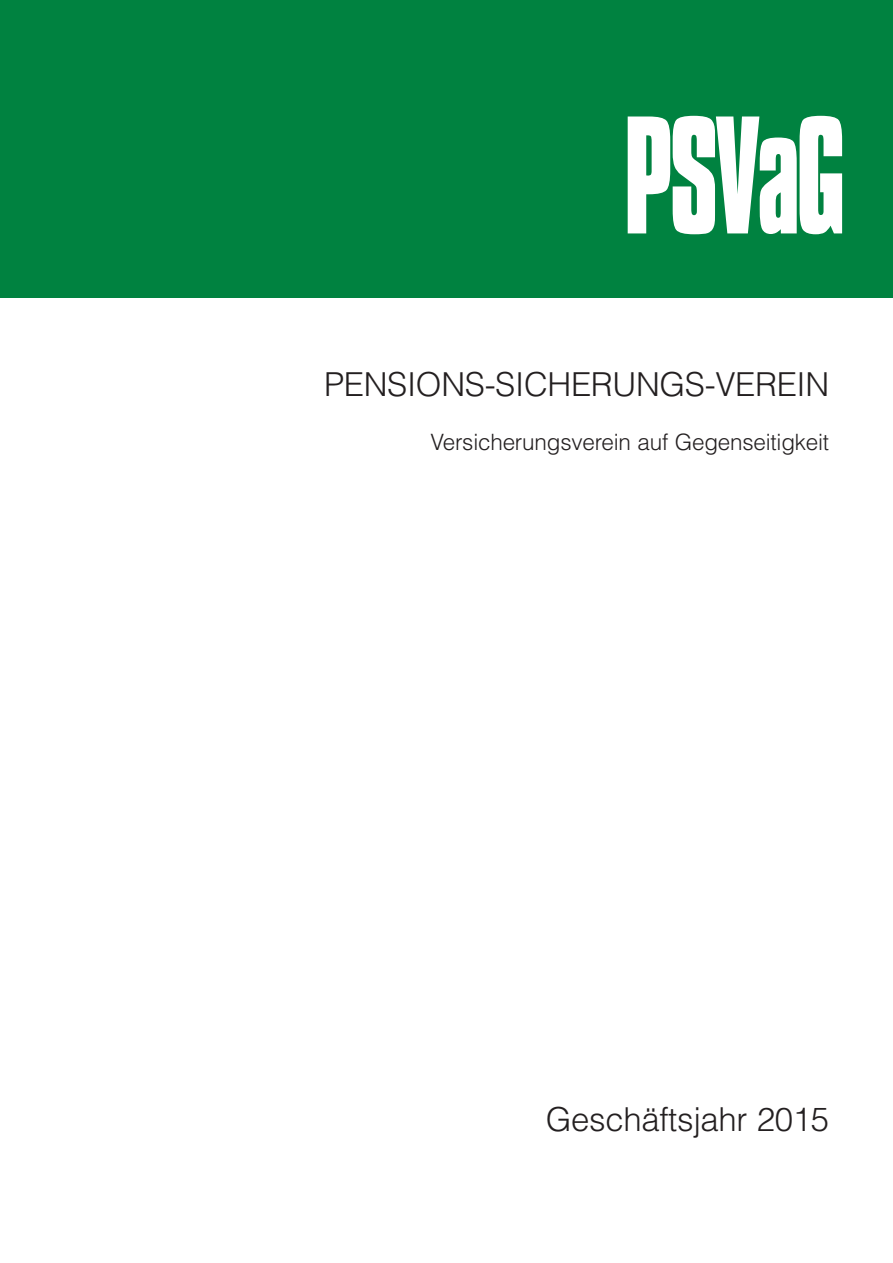
<style>
.page{position:relative;width:893px;height:1263px;background:#fff}
.page>*{position:absolute;margin:0;border:0;box-sizing:border-box;transform-origin:0 0}
.t1{font:700 144px "Compacta BT";letter-spacing:-.035em;color:#fff;scale:.75 1}
.t2{font:300 33px "Helvetica";letter-spacing:-.01em;color:#231f20}
.t3{font:300 22.5px "Helvetica";letter-spacing:-.01em;color:#231f20}
</style>
<div class="page">
<div style="left:0;top:0;width:893px;height:298px;background:#008240"></div>
<p class="t1" style="left:624px;top:88px;width:297px">PSVaG</p>
<p class="t2" style="left:324px;top:364px;width:507px">PENSIONS-SICHERUNGS-VEREIN</p>
<p class="t3" style="left:430px;top:427px;width:400px">Versicherungsverein auf Gegenseitigkeit</p>
<p class="t2" style="left:546px;top:1099px;width:285px">Geschäftsjahr 2015</p>
</div>
